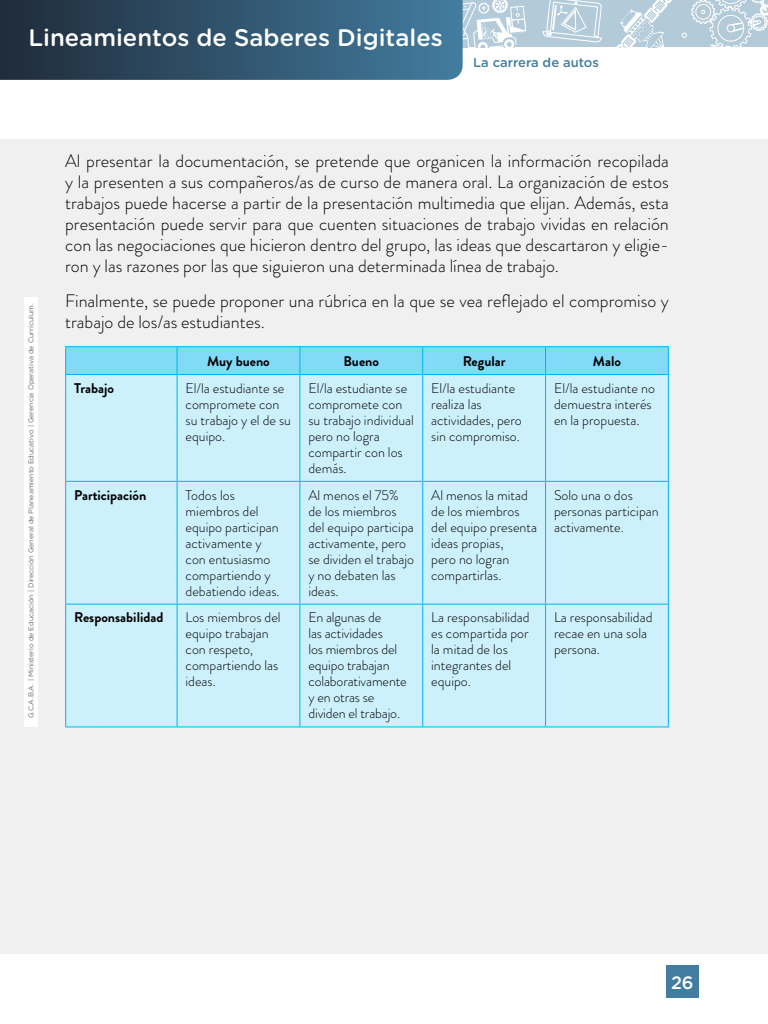
<style>
.page{position:relative;width:768px;height:1024px;background:#fff}
.page>*{position:absolute;margin:0;border:0;box-sizing:border-box;transform-origin:0 0}
.t1{font:500 26px "Gotham Rounded";letter-spacing:-.02em;color:#fff}
.t2{font:500 23.9px "Gotham Rounded";color:#fff}
.t3{font:300 18px/21px "Brandon Grotesque";color:#000;text-align:justify}
.t4{font:500 17.9px "Gotham Rounded";color:#fff}
.t5{font:300 14px/16px "Brandon Grotesque";color:#000}
.t6{font:700 14px "Brandon Grotesque";color:#000}
.t7{font:500 13px "Gotham Rounded";color:#427da1}
.t8{font:7px "Gotham Rounded";color:#666}
</style>
<div class="page">
<div style="left:666px;top:966px;width:33px;height:32px;background:#427da1"></div>
<div style="left:240px;top:0;width:528px;height:47px;background:#b3cbd9"></div>
<svg style="left:463px;top:0;width:64px;height:47px"></svg>
<svg style="left:542px;top:0;width:226px;height:47px"></svg>
<svg style="left:0;top:0;width:463px;height:80px;background:#31546d"></svg>
<div style="left:0;top:139px;width:768px;height:814px;background:#f1f0f1"></div>
<div style="left:66px;top:375px;width:602px;height:351px;background:#ccf0fc"></div>
<hr style="left:65px;top:346px;width:112px;height:1px;background:#00b4f0">
<hr style="left:177px;top:346px;width:123px;height:1px;background:#00b4f0">
<hr style="left:300px;top:346px;width:123px;height:1px;background:#00b4f0">
<hr style="left:423px;top:346px;width:123px;height:1px;background:#00b4f0">
<hr style="left:546px;top:346px;width:123px;height:1px;background:#00b4f0">
<div style="left:65px;top:347px;width:604px;height:27px;background:#80daf8"></div>
<hr style="left:65px;top:374px;width:112px;height:1px;background:#00b4f0">
<hr style="left:177px;top:374px;width:123px;height:1px;background:#00b4f0">
<hr style="left:300px;top:374px;width:123px;height:1px;background:#00b4f0">
<hr style="left:423px;top:374px;width:123px;height:1px;background:#00b4f0">
<hr style="left:546px;top:374px;width:123px;height:1px;background:#00b4f0">
<hr style="left:65px;top:375px;width:1px;height:106px;background:#00b4f0">
<hr style="left:65px;top:482px;width:1px;height:122px;background:#00b4f0">
<hr style="left:65px;top:605px;width:1px;height:121px;background:#00b4f0">
<hr style="left:177px;top:375px;width:1px;height:106px;background:#00b4f0">
<hr style="left:299px;top:375px;width:1px;height:106px;background:#00b4f0">
<hr style="left:422px;top:375px;width:1px;height:106px;background:#00b4f0">
<hr style="left:545px;top:375px;width:1px;height:106px;background:#00b4f0">
<hr style="left:668px;top:375px;width:1px;height:106px;background:#00b4f0">
<hr style="left:177px;top:482px;width:1px;height:122px;background:#00b4f0">
<hr style="left:299px;top:482px;width:1px;height:122px;background:#00b4f0">
<hr style="left:422px;top:482px;width:1px;height:122px;background:#00b4f0">
<hr style="left:545px;top:482px;width:1px;height:122px;background:#00b4f0">
<hr style="left:668px;top:482px;width:1px;height:122px;background:#00b4f0">
<hr style="left:177px;top:605px;width:1px;height:121px;background:#00b4f0">
<hr style="left:299px;top:605px;width:1px;height:121px;background:#00b4f0">
<hr style="left:422px;top:605px;width:1px;height:121px;background:#00b4f0">
<hr style="left:545px;top:605px;width:1px;height:121px;background:#00b4f0">
<hr style="left:668px;top:605px;width:1px;height:121px;background:#00b4f0">
<hr style="left:65px;top:481px;width:112px;height:1px;background:#00b4f0">
<hr style="left:177px;top:481px;width:123px;height:1px;background:#00b4f0">
<hr style="left:300px;top:481px;width:123px;height:1px;background:#00b4f0">
<hr style="left:423px;top:481px;width:123px;height:1px;background:#00b4f0">
<hr style="left:546px;top:481px;width:123px;height:1px;background:#00b4f0">
<hr style="left:65px;top:604px;width:112px;height:1px;background:#00b4f0">
<hr style="left:177px;top:604px;width:123px;height:1px;background:#00b4f0">
<hr style="left:300px;top:604px;width:123px;height:1px;background:#00b4f0">
<hr style="left:423px;top:604px;width:123px;height:1px;background:#00b4f0">
<hr style="left:546px;top:604px;width:123px;height:1px;background:#00b4f0">
<hr style="left:65px;top:726px;width:112px;height:1px;background:#00b4f0">
<hr style="left:177px;top:726px;width:123px;height:1px;background:#00b4f0">
<hr style="left:300px;top:726px;width:123px;height:1px;background:#00b4f0">
<hr style="left:423px;top:726px;width:123px;height:1px;background:#00b4f0">
<hr style="left:546px;top:726px;width:123px;height:1px;background:#00b4f0">
<div style="left:24px;top:297px;width:13px;height:430px;background:#fff"></div>
<h2 class="t2" style="left:28px;top:20px;width:416px">Lineamientos de Saberes Digitales</h2>
<h1 class="t1" style="left:39px;top:32px;width:153px">Tecnológica</h1>
<p class="t7" style="left:473px;top:53px;width:127px">La carrera de autos</p>
<p class="t8" style="left:26px;top:718px;width:416px;rotate:-90deg">G.C.A.B.A. | Ministerio de Educación | Dirección General de Planeamiento Educativo | Gerencia Operativa de Currículum.</p>
<p class="t3" style="left:65px;top:150px;width:605px">Al presentar la documentación, se pretende que organicen la información recopilada y la presenten a sus compañeros/as de curso de manera oral. La organización de estos trabajos puede hacerse a partir de la presentación multimedia que elijan. Además, esta presentación puede servir para que cuenten situaciones de trabajo vividas en relación con las negociaciones que hicieron dentro del grupo, las ideas que descartaron y eligie&shy;ron y las razones por las que siguieron una determinada línea de trabajo.</p>
<p class="t3" style="left:65px;top:290px;width:605px">Finalmente, se puede proponer una rúbrica en la que se vea reflejado el compromiso y trabajo de los/as estudiantes.</p>
<p class="t6" style="left:207px;top:351px;width:64px">Muy bueno</p>
<p class="t6" style="left:344px;top:351px;width:37px">Bueno</p>
<p class="t6" style="left:463px;top:351px;width:44px">Regular</p>
<p class="t6" style="left:593px;top:351px;width:29px">Malo</p>
<p class="t6" style="left:74px;top:378px;width:41px">Trabajo</p>
<p class="t5" style="left:186px;top:380px;width:107px">El/la estudiante se compromete con su trabajo y el de su equipo.</p>
<p class="t5" style="left:308px;top:380px;width:107px">El/la estudiante se compromete con su trabajo individual pero no logra compartir con los demás.</p>
<p class="t5" style="left:431px;top:380px;width:92px">El/la estudiante realiza las actividades, pero sin compromiso.</p>
<p class="t5" style="left:554px;top:380px;width:102px">El/la estudiante no demuestra interés en la propuesta.</p>
<p class="t6" style="left:74px;top:485px;width:74px">Participación</p>
<p class="t5" style="left:186px;top:487px;width:96px">Todos los miembros del equipo participan activamente y con entusiasmo compartiendo y debatiendo ideas.</p>
<p class="t5" style="left:308px;top:487px;width:107px">Al menos el 75% de los miembros del equipo participa activamente, pero se dividen el trabajo y no debaten las ideas.</p>
<p class="t5" style="left:431px;top:487px;width:107px">Al menos la mitad de los miembros del equipo presenta ideas propias,<br>pero no logran compartirlas.</p>
<p class="t5" style="left:554px;top:487px;width:106px">Solo una o dos personas participan activamente.</p>
<p class="t6" style="left:74px;top:608px;width:91px">Responsabilidad</p>
<p class="t5" style="left:186px;top:610px;width:97px">Los miembros del equipo trabajan con respeto, compartiendo las ideas.</p>
<p class="t5" style="left:308px;top:610px;width:100px">En algunas de<br>las actividades<br>los miembros del equipo trabajan colaborativamente y en otras se dividen el trabajo.</p>
<p class="t5" style="left:431px;top:610px;width:100px">La responsabilidad es compartida por la mitad de los integrantes del equipo.</p>
<p class="t5" style="left:554px;top:610px;width:100px">La responsabilidad recae en una sola persona.</p>
<p class="t4" style="left:671px;top:970px;width:24px">26</p>
</div>
